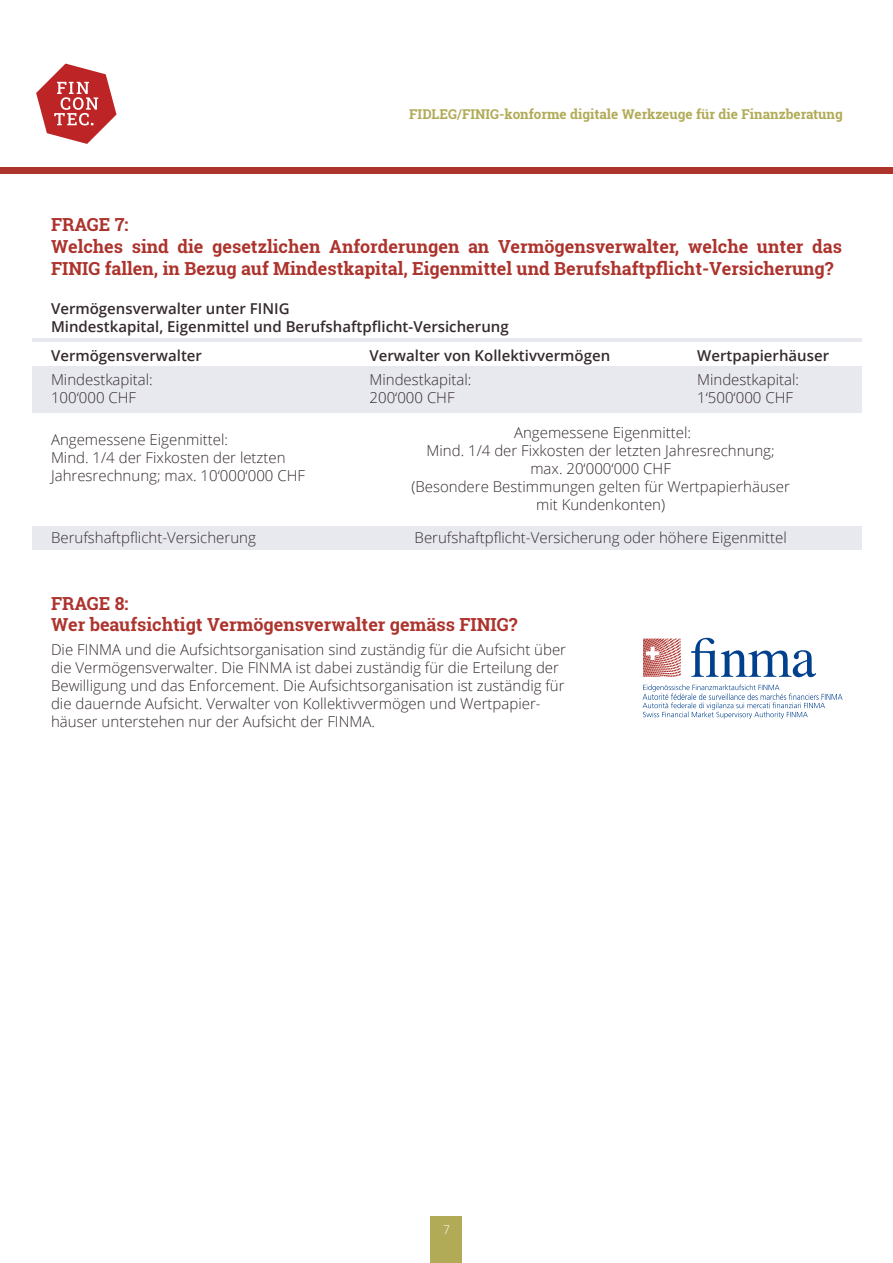
<style>
.page{position:relative;width:893px;height:1263px;background:#fff}
.page>*{position:absolute;margin:0;border:0;box-sizing:border-box;transform-origin:0 0}
.t1{font:700 18px/21.6px "Roboto Slab";color:#ad332d}
.t2{font:300 15px/18px "Open Sans";color:#352b2f}
.t3{font:600 15px/18px "Open Sans";color:#352b2f}
.t4{font:700 13.5px "Roboto Slab";color:#b1aa57}
.t5{font:300 12px "Open Sans";color:#fff}
</style>
<div class="page">
<svg style="left:643px;top:684px;width:199px;height:35px"></svg>
<svg style="left:691px;top:638px;width:125px;height:39px"></svg>
<svg style="left:643px;top:639px;width:38px;height:38px"></svg>
<div style="left:431px;top:1217px;width:31px;height:46px;background:#b1aa57"></div>
<div style="left:32px;top:366px;width:829px;height:47px;background:#e7e9ef"></div>
<div style="left:32px;top:526px;width:829px;height:23px;background:#e7e9ef"></div>
<hr style="left:32px;top:338px;width:829px;height:3px;background:#12245c">
<svg style="left:36px;top:64px;width:81px;height:80px"></svg>
<div style="left:0;top:167px;width:893px;height:7px;background:#ad332d"></div>
<p class="t4" style="left:409px;top:105px;width:435px">FIDLEG/FINIG-konforme digitale Werkzeuge für die Finanzberatung</p>
<p class="t1" style="left:51px;top:214px;width:792px">FRAGE 7:<br>Welches sind die gesetzlichen Anforderungen an Vermögensverwalter, welche unter das<br>FINIG fallen, in Bezug auf Mindestkapital, Eigenmittel und Berufshaftpflicht-Versicherung?</p>
<p class="t3" style="left:51px;top:300px;width:459px">Vermögensverwalter unter FINIG<br>Mindestkapital, Eigenmittel und Berufshaftpflicht-Versicherung</p>
<p class="t3" style="left:51px;top:347px;width:153px">Vermögensverwalter</p>
<p class="t2" style="left:51px;top:370px;width:103px">Mindestkapital:<br>100‘000 CHF</p>
<p class="t2" style="left:51px;top:430px;width:256px">Angemessene Eigenmittel:<br>Mind. 1/4 der Fixkosten der letzten<br>Jahresrechnung; max. 10‘000‘000 CHF</p>
<p class="t2" style="left:51px;top:528px;width:206px">Berufshaftpflicht-Versicherung</p>
<p class="t3" style="left:370px;top:347px;width:242px">Verwalter von Kollektivvermögen</p>
<p class="t2" style="left:370px;top:370px;width:103px">Mindestkapital:<br>200‘000 CHF</p>
<p class="t3" style="left:697px;top:347px;width:134px">Wertpapierhäuser</p>
<p class="t2" style="left:697px;top:370px;width:103px">Mindestkapital:<br>1‘500‘000 CHF</p>
<p class="t2" style="left:411px;top:423px;width:380px;text-align:center">Angemessene Eigenmittel:<br>Mind. 1/4 der Fixkosten der letzten Jahresrechnung; max. 20‘000‘000 CHF<br>(Besondere Bestimmungen gelten für Wertpapierhäuser mit Kundenkonten)</p>
<p class="t2" style="left:415px;top:528px;width:374px">Berufshaftpflicht-Versicherung oder höhere Eigenmittel</p>
<p class="t1" style="left:51px;top:592px;width:468px">FRAGE 8:<br>Wer beaufsichtigt Vermögensverwalter gemäss FINIG?</p>
<p class="t2" style="left:51px;top:640px;width:517px">Die FINMA und die Aufsichtsorganisation sind zuständig für die Aufsicht über die Vermögensverwalter. Die FINMA ist dabei zuständig für die Erteilung der Bewilligung und das Enforcement. Die Aufsichtsorganisation ist zuständig für die dauernde Aufsicht. Verwalter von Kollektivvermögen und Wertpapier&shy;häuser unterstehen nur der Aufsicht der FINMA.</p>
<p class="t5" style="left:443px;top:1221px;width:8px">7</p>
</div>
